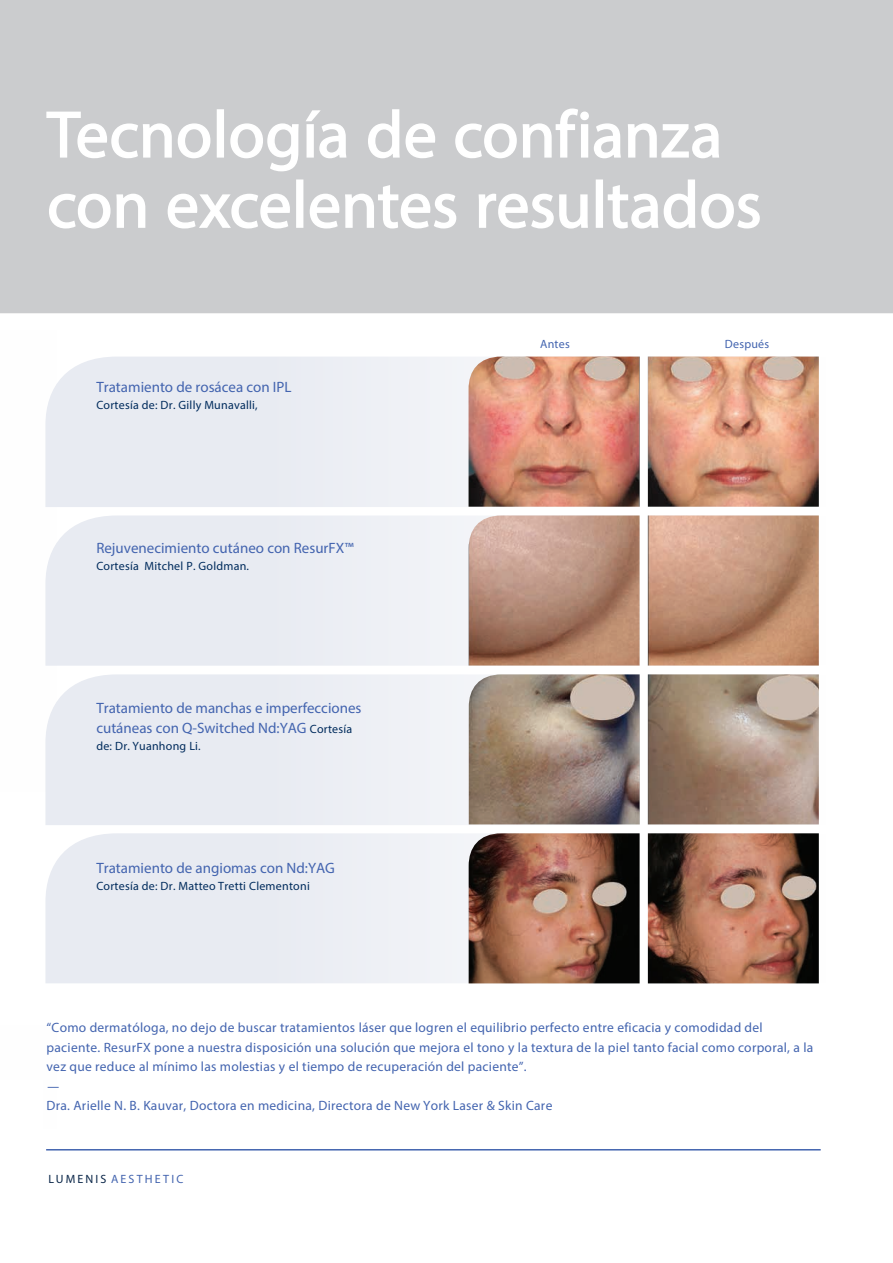
<style>
.page{position:relative;width:893px;height:1263px;background:#fff}
.page>*{position:absolute;margin:0;border:0;box-sizing:border-box;transform-origin:0 0}
.t1{font:66px/70.2px "Myriad Pro";color:#fff}
.t2{font:15px/19.6px "Myriad Pro";color:#4364af}
.Introduction_text{font:13.5px/19.5px "Myriad Pro";letter-spacing:.02em;color:#4364af}
.t3{font:12px "Myriad Pro";letter-spacing:.02em;color:#002b5c}
.t4{font:12px "Myriad Pro";letter-spacing:.17em;color:#4364af}
.t5{font:12px "Myriad Pro";letter-spacing:.02em;color:#4364af}
.s1{font-size:12px;color:#002b5c}
.s2{color:#0b2749}
</style>
<div class="page">
<div style="left:0;top:0;width:893px;height:313px;background:#cbccce"></div>
<svg style="left:46px;top:111px;width:165px;height:48px;background:#d2d3d5"></svg>
<div style="left:217px;top:109px;width:7px;height:49px;border:2px solid #fff"></div>
<svg style="left:230px;top:109px;width:117px;height:63px;background:#d2d3d5"></svg>
<svg style="left:367px;top:108px;width:69px;height:51px;background:#d3d4d6"></svg>
<svg style="left:454px;top:108px;width:266px;height:51px;background:#d3d3d5"></svg>
<svg style="left:48px;top:193px;width:98px;height:36px;background:#d5d6d7"></svg>
<svg style="left:167px;top:193px;width:124px;height:36px"></svg>
<div style="left:296px;top:179px;width:7px;height:49px;border:2px solid #fff"></div>
<svg style="left:309px;top:184px;width:148px;height:45px;background:#d4d5d6"></svg>
<svg style="left:478px;top:193px;width:111px;height:36px"></svg>
<div style="left:596px;top:179px;width:7px;height:49px;border:2px solid #fff"></div>
<svg style="left:607px;top:179px;width:154px;height:50px;background:#d3d4d5"></svg>
<svg style="left:57px;top:357px;width:412px;height:150px;fill:#e8ebf2"></svg>
<svg style="left:57px;top:515px;width:762px;height:151px;fill:#e8ebf2"></svg>
<svg style="left:45px;top:674px;width:774px;height:151px;fill:#e8ebf2"></svg>
<svg style="left:45px;top:833px;width:424px;height:150px;fill:#e8ebf2"></svg>
<img style="left:469px;top:357px;width:350px;height:150px">
<img style="left:469px;top:515px;width:350px;height:150px">
<img style="left:469px;top:674px;width:350px;height:150px">
<img style="left:469px;top:833px;width:350px;height:150px">
<div style="left:640px;top:351px;width:8px;height:636px;background:#fff"></div>
<hr style="left:46px;top:1149px;width:775px;height:1px;background:#4364af">
<svg style="left:45px;top:384px;width:12px;height:408px"></svg>
<p class="t1" style="left:47px;top:99px;width:716px">Tecnología de confianza con excelentes resultados</p>
<p class="t2" style="left:96px;top:377px;width:197px">Tratamiento de rosácea con IPL</p>
<p class="t3" style="left:96px;top:398px;width:163px">Cortesía de: Dr. Gilly Munavalli,</p>
<p class="t2" style="left:96px;top:538px;width:259px">Rejuvenecimiento cutáneo con ResurFX™</p>
<p class="t3" style="left:96px;top:558px;width:154px">Cortesía Mitchel P. Goldman.</p>
<p class="t2" style="left:96px;top:698px;width:267px">Tratamiento de manchas e imperfecciones cutáneas con Q-Switched Nd:YAG <span class="s1">Cortesía</span></p>
<p class="t3" style="left:96px;top:739px;width:106px">de: Dr. Yuanhong Li.</p>
<p class="t2" style="left:96px;top:858px;width:240px">Tratamiento de angiomas con Nd:YAG</p>
<p class="t3" style="left:96px;top:878px;width:215px">Cortesía de: Dr. Matteo Tretti Clementoni</p>
<p class="t4" style="left:540px;top:337px;width:31px">Antes</p>
<p class="t5" style="left:725px;top:337px;width:46px">Después</p>
<p class="Introduction_text" style="left:47px;top:1017px;width:768px">“Como dermatóloga, no dejo de buscar tratamientos láser que logren el equilibrio perfecto entre eficacia y comodidad del paciente. ResurFX pone a nuestra disposición una solución que mejora el tono y la textura de la piel tanto facial como corporal, a la vez que reduce al mínimo las molestias y el tiempo de recuperación del paciente”.<br>-<br>Dra. Arielle N. B. Kauvar, Doctora en medicina, Directora de New York Laser &amp; Skin Care</p>
<p class="t4" style="left:48px;top:1171px;width:137px"><span class="s2">LUMENIS</span> AESTHETIC</p>
</div>
